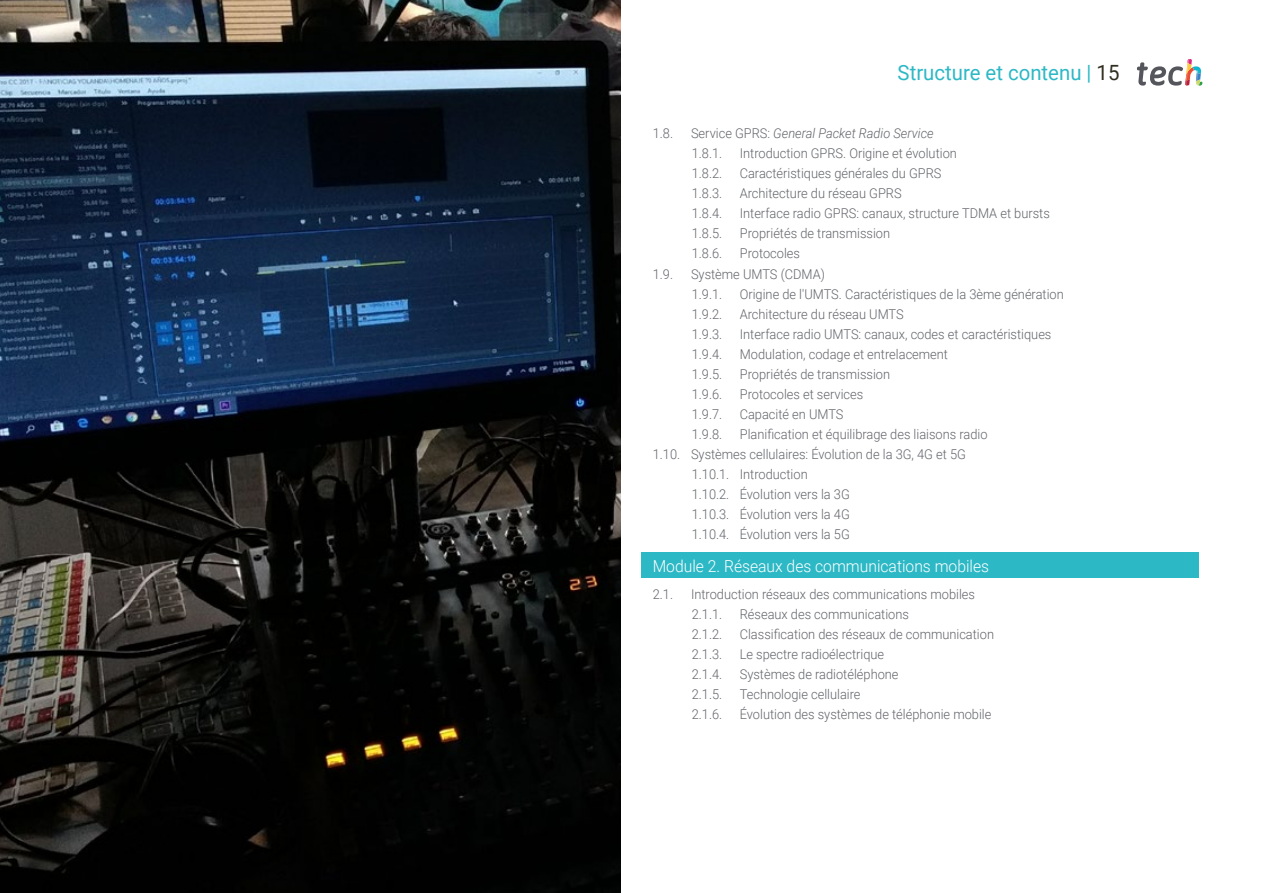
<style>
.page{position:relative;width:1263px;height:893px;background:#fff}
.page>*{position:absolute;margin:0;border:0;box-sizing:border-box;transform-origin:0 0}
.t1{font:21px "Roboto";color:#2db8c5}
.t2{font:300 16.5px "Roboto";color:#fff;scale:.95 1}
.t3{font:300 13.5px/20px "Roboto";color:#61646a;scale:.95 1}
.t4{font:italic 300 13.5px/20px "Roboto";color:#61646a;scale:.95 1}
.s1{color:#312e20}
.s2{font-style:normal}
</style>
<div class="page">
<img style="left:0;top:0;width:621px;height:893px">
<svg style="left:1137px;top:59px;width:65px;height:27px"></svg>
<div style="left:642px;top:553px;width:557px;height:25px;background:#2db8c5"></div>
<h1 class="t1" style="left:898px;top:57px;width:223px">Structure et contenu | <span class="s1">15</span></h1>
<p class="t3" style="left:653px;top:122px;width:23px">1.8.</p>
<p class="t4" style="left:691px;top:122px;width:257px"><span class="s2">Service GPRS:</span> General Packet Radio Service<br><span class="s2">1.8.1.</span></p>
<p class="t3" style="left:740px;top:142px;width:230px">Introduction GPRS. Origine et évolution</p>
<p class="t3" style="left:692px;top:162px;width:34px">1.8.2.</p>
<p class="t3" style="left:740px;top:162px;width:214px">Caractéristiques générales du GPRS</p>
<p class="t3" style="left:692px;top:182px;width:34px">1.8.3.</p>
<p class="t3" style="left:740px;top:182px;width:172px">Architecture du réseau GPRS</p>
<p class="t3" style="left:692px;top:202px;width:34px">1.8.4.</p>
<p class="t3" style="left:740px;top:202px;width:328px">Interface radio GPRS: canaux, structure TDMA et bursts</p>
<p class="t3" style="left:692px;top:222px;width:34px">1.8.5.</p>
<p class="t3" style="left:740px;top:222px;width:160px">Propriétés de transmission</p>
<p class="t3" style="left:692px;top:243px;width:34px">1.8.6.</p>
<p class="t3" style="left:740px;top:243px;width:65px">Protocoles</p>
<p class="t3" style="left:653px;top:263px;width:23px">1.9.</p>
<p class="t3" style="left:691px;top:263px;width:142px">Système UMTS (CDMA)<br>1.9.1.</p>
<p class="t3" style="left:740px;top:283px;width:343px">Origine de l'UMTS. Caractéristiques de la 3ème génération</p>
<p class="t3" style="left:692px;top:303px;width:34px">1.9.2.</p>
<p class="t3" style="left:740px;top:303px;width:174px">Architecture du réseau UMTS</p>
<p class="t3" style="left:692px;top:323px;width:34px">1.9.3.</p>
<p class="t3" style="left:740px;top:323px;width:330px">Interface radio UMTS: canaux, codes et caractéristiques</p>
<p class="t3" style="left:692px;top:343px;width:34px">1.9.4.</p>
<p class="t3" style="left:740px;top:343px;width:221px">Modulation, codage et entrelacement</p>
<p class="t3" style="left:692px;top:363px;width:34px">1.9.5.</p>
<p class="t3" style="left:740px;top:363px;width:160px">Propriétés de transmission</p>
<p class="t3" style="left:692px;top:383px;width:34px">1.9.6.</p>
<p class="t3" style="left:740px;top:383px;width:132px">Protocoles et services</p>
<p class="t3" style="left:692px;top:403px;width:34px">1.9.7.</p>
<p class="t3" style="left:740px;top:403px;width:111px">Capacité en UMTS</p>
<p class="t3" style="left:692px;top:423px;width:34px">1.9.8.</p>
<p class="t3" style="left:740px;top:423px;width:262px">Planification et équilibrage des liaisons radio</p>
<p class="t3" style="left:653px;top:443px;width:331px">1.10. Systèmes cellulaires: Évolution de la 3G, 4G et 5G</p>
<p class="t3" style="left:692px;top:463px;width:124px">1.10.1. Introduction</p>
<p class="t3" style="left:692px;top:483px;width:168px">1.10.2. Évolution vers la 3G</p>
<p class="t3" style="left:692px;top:503px;width:168px">1.10.3. Évolution vers la 4G</p>
<p class="t3" style="left:692px;top:523px;width:168px">1.10.4. Évolution vers la 5G</p>
<p class="t2" style="left:653px;top:554px;width:356px">Module 2. Réseaux des communications mobiles</p>
<p class="t3" style="left:653px;top:583px;width:23px">2.1.</p>
<p class="t3" style="left:691px;top:583px;width:300px">Introduction réseaux des communications mobiles<br>2.1.1.</p>
<p class="t3" style="left:740px;top:603px;width:180px">Réseaux des communications</p>
<p class="t3" style="left:692px;top:623px;width:34px">2.1.2.</p>
<p class="t3" style="left:740px;top:623px;width:269px">Classification des réseaux de communication</p>
<p class="t3" style="left:692px;top:643px;width:34px">2.1.3.</p>
<p class="t3" style="left:740px;top:643px;width:153px">Le spectre radioélectrique</p>
<p class="t3" style="left:692px;top:663px;width:34px">2.1.4.</p>
<p class="t3" style="left:740px;top:663px;width:169px">Systèmes de radiotéléphone</p>
<p class="t3" style="left:692px;top:683px;width:34px">2.1.5.</p>
<p class="t3" style="left:740px;top:683px;width:129px">Technologie cellulaire</p>
<p class="t3" style="left:692px;top:704px;width:34px">2.1.6.</p>
<p class="t3" style="left:740px;top:704px;width:266px">Évolution des systèmes de téléphonie mobile</p>
</div>
